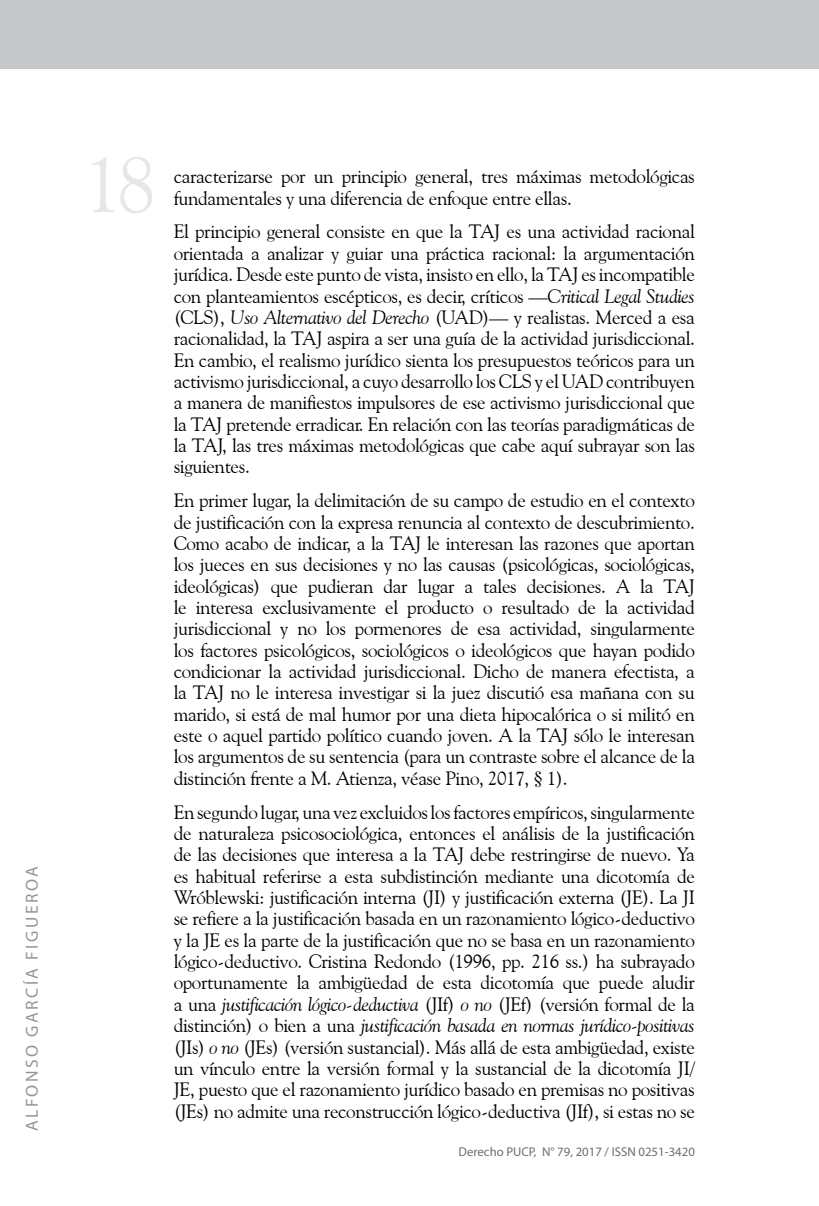
<style>
.page{position:relative;width:819px;height:1206px;background:#fff}
.page>*{position:absolute;margin:0;border:0;box-sizing:border-box;transform-origin:0 0}
.t1{font:78.75px "Goudy Old Style BT";color:#e6e7e8}
.t2{font:19.25px/21.3px "Goudy Old Style BT";letter-spacing:-.02em;color:#000;text-align:justify}
.t3{font:17.5px "Myriad Pro";letter-spacing:.14em;color:#939598}
.t4{font:12.78px "Myriad Pro";color:#6d6e71}
.s1{font-style:italic}
</style>
<div class="page">
<div style="left:0;top:0;width:819px;height:69px;background:#c7c8ca"></div>
<p class="t3" style="left:21px;top:1131px;width:266px;rotate:-90deg">ALFONSO GARCÍA FIGUEROA</p>
<h1 class="t1" style="left:83px;top:136px;width:75px">18</h1>
<p class="t2" style="left:174px;top:166px;width:522px">caracterizarse por un principio general, tres máximas metodológicas fundamentales y una diferencia de enfoque entre ellas.</p>
<p class="t2" style="left:174px;top:221px;width:522px">El principio general consiste en que la TAJ es una actividad racional orientada a analizar y guiar una práctica racional: la argumentación jurídica. Desde este punto de vista, insisto en ello, la TAJ es incompatible con planteamientos escépticos, es decir, críticos —<span class="s1">Critical Legal Studies </span>(CLS), <span class="s1">Uso Alternativo del Derecho</span> (UAD)— y realistas. Merced a esa racionalidad, la TAJ aspira a ser una guía de la actividad jurisdiccional.<br>En cambio, el realismo jurídico sienta los presupuestos teóricos para un activismo jurisdiccional, a cuyo desarrollo los CLS y el UAD contribuyen a manera de manifiestos impulsores de ese activismo jurisdiccional que la TAJ pretende erradicar. En relación con las teorías paradigmáticas de la TAJ, las tres máximas metodológicas que cabe aquí subrayar son las siguientes.</p>
<p class="t2" style="left:174px;top:489px;width:522px">En primer lugar, la delimitación de su campo de estudio en el contexto de justificación con la expresa renuncia al contexto de descubrimiento.<br>Como acabo de indicar, a la TAJ le interesan las razones que aportan los jueces en sus decisiones y no las causas (psicológicas, sociológicas, ideológicas) que pudieran dar lugar a tales decisiones. A la TAJ le interesa exclusivamente el producto o resultado de la actividad jurisdiccional y no los pormenores de esa actividad, singularmente los factores psicológicos, sociológicos o ideológicos que hayan podido condicionar la actividad jurisdiccional. Dicho de manera efectista, a la TAJ no le interesa investigar si la juez discutió esa mañana con su marido, si está de mal humor por una dieta hipocalórica o si militó en este o aquel partido político cuando joven. A la TAJ sólo le interesan los argumentos de su sentencia (para un contraste sobre el alcance de la distinción frente a M. Atienza, véase Pino, 2017, § 1).</p>
<p class="t2" style="left:174px;top:801px;width:522px">En segundo lugar, una vez excluidos los factores empíricos, singularmente de naturaleza psicosociológica, entonces el análisis de la justificación de las decisiones que interesa a la TAJ debe restringirse de nuevo. Ya es habitual referirse a esta subdistinción mediante una dicotomía de Wróblewski: justificación interna (JI) y justificación externa (JE). La JI se refiere a la justificación basada en un razonamiento lógico-deductivo y la JE es la parte de la justificación que no se basa en un razonamiento lógico-deductivo. Cristina Redondo (1996, pp. 216 ss.) ha subrayado oportunamente la ambigüedad de esta dicotomía que puede aludir a una <span class="s1">justificación lógico-deductiva</span> (JIf) <span class="s1">o no</span> (JEf) (versión formal de la distinción) o bien a una <span class="s1">justificación basada en normas jurídico-positivas </span>(JIs) <span class="s1">o no</span> (JEs) (versión sustancial). Más allá de esta ambigüedad, existe un vínculo entre la versión formal y la sustancial de la dicotomía JI/ JE, puesto que el razonamiento jurídico basado en premisas no positivas (JEs) no admite una reconstrucción lógico-deductiva (JIf), si estas no se</p>
<p class="t4" style="left:458px;top:1144px;width:238px">Derecho PUCP, N° 79, 2017 / ISSN 0251-3420</p>
</div>
